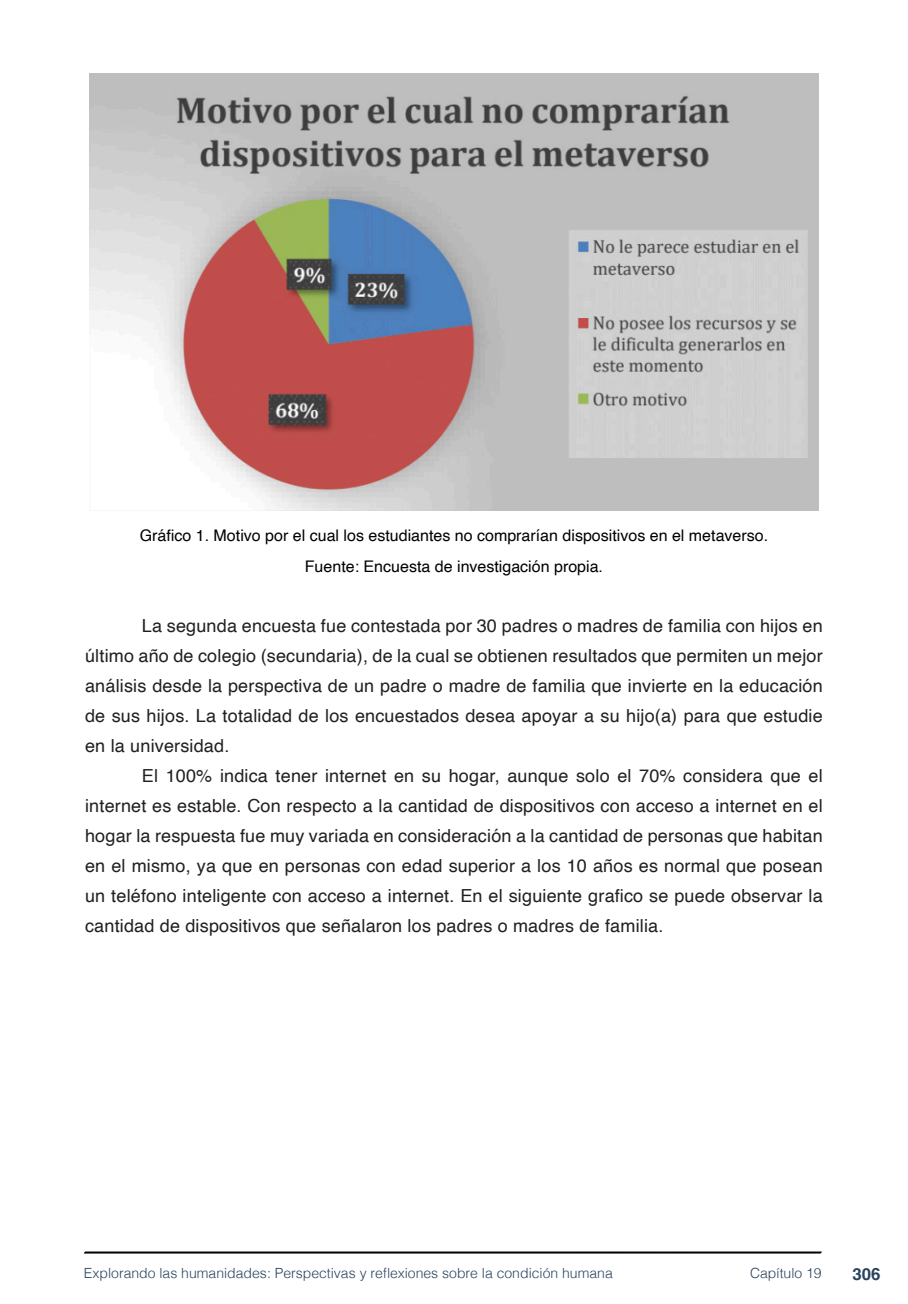
<style>
.page{position:relative;width:908px;height:1304px;background:#fff}
.page>*{position:absolute;margin:0;border:0;box-sizing:border-box;transform-origin:0 0}
.txt{font:18px/30px "Helvetica";letter-spacing:.01em;color:#231f20;text-align:justify}
.t1{font:700 16.8px "Helvetica";color:#2a435e}
.imagens_graf_tab{font:16px "Helvetica";color:#000}
.t2{font:300 14px "Helvetica";color:#2a435e}
</style>
<div class="page">
<svg style="left:84px;top:1251px;width:737px;height:3px"></svg>
<img style="left:89px;top:74px;width:729px;height:437px">
<p class="imagens_graf_tab" style="left:140px;top:523px;width:629px">Gráfico 1. Motivo por el cual los estudiantes no comprarían dispositivos en el metaverso.</p>
<p class="imagens_graf_tab" style="left:305px;top:554px;width:299px">Fuente: Encuesta de investigación propia.</p>
<p class="txt" style="left:85px;top:611px;width:738px;text-indent:57px">La segunda encuesta fue contestada por 30 padres o madres de familia con hijos en último año de colegio (secundaria), de la cual se obtienen resultados que permiten un mejor análisis desde la perspectiva de un padre o madre de familia que invierte en la educación de sus hijos. La totalidad de los encuestados desea apoyar a su hijo(a) para que estudie en la universidad.</p>
<p class="txt" style="left:85px;top:761px;width:738px;text-indent:57px">El 100% indica tener internet en su hogar, aunque solo el 70% considera que el internet es estable. Con respecto a la cantidad de dispositivos con acceso a internet en el hogar la respuesta fue muy variada en consideración a la cantidad de personas que habitan en el mismo, ya que en personas con edad superior a los 10 años es normal que posean un teléfono inteligente con acceso a internet. En el siguiente grafico se puede observar la cantidad de dispositivos que señalaron los padres o madres de familia.</p>
<p class="t2" style="left:84px;top:1261px;width:530px">Explorando las humanidades: Perspectivas y reflexiones sobre la condición humana</p>
<p class="t2" style="left:749px;top:1261px;width:73px">Capítulo 19</p>
<p class="t1" style="left:851px;top:1264px;width:30px">306</p>
</div>
